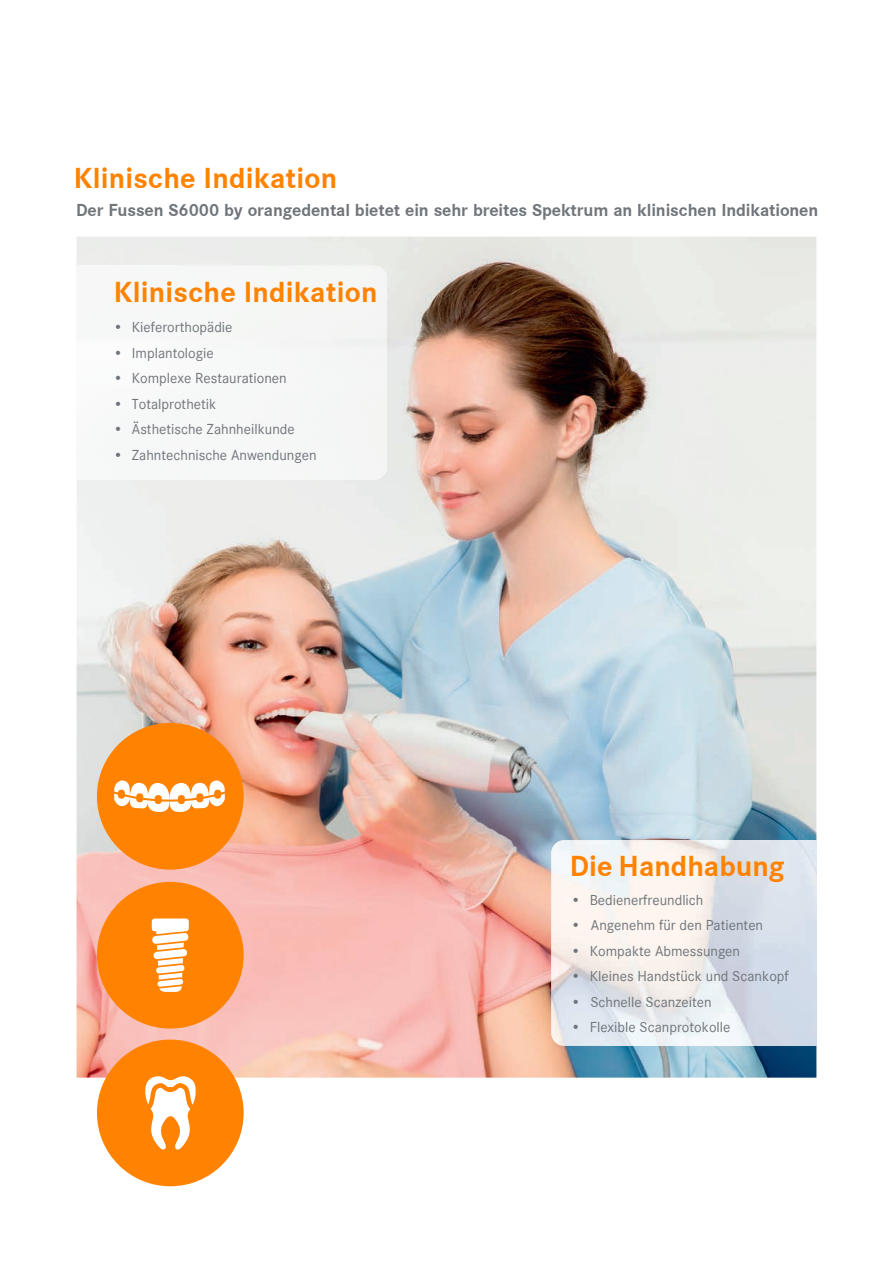
<style>
.page{position:relative;width:893px;height:1263px;background:#fff}
.page>*{position:absolute;margin:0;border:0;box-sizing:border-box;transform-origin:0 0}
.t1{font:30px "Corporate S Bold";letter-spacing:.005em;color:#ff8200}
.t2{font:18px "Corporate S Bold";letter-spacing:-.005em;color:#6f757a}
.t3{font:15px "Corporate S Regular";color:#6f757a}
</style>
<div class="page">
<img style="left:77px;top:237px;width:739px;height:841px">
<div style="left:77px;top:266px;width:310px;height:214px;background:#f6f7f6"></div>
<svg style="left:816px;top:840px;width:1px;height:206px"></svg>
<img style="left:551px;top:840px;width:265px;height:206px">
<div style="left:97px;top:723px;width:147px;height:147px;background:#ff8200;border-radius:50%"></div>
<svg style="left:114px;top:780px;width:111px;height:32px"></svg>
<div style="left:155px;top:795px;width:7px;height:9px;background:#ff8200;border-radius:3px"></div>
<div style="left:136px;top:793px;width:7px;height:9px;background:#ff8200;border-radius:3px"></div>
<div style="left:118px;top:790px;width:7px;height:9px;background:#ff8200;border-radius:3px"></div>
<div style="left:178px;top:795px;width:7px;height:9px;background:#ff8200;border-radius:3px"></div>
<div style="left:196px;top:793px;width:7px;height:9px;background:#ff8200;border-radius:3px"></div>
<div style="left:214px;top:790px;width:7px;height:9px;background:#ff8200;border-radius:3px"></div>
<div style="left:97px;top:882px;width:147px;height:146px;background:#ff8200;border-radius:50%"></div>
<svg style="left:151px;top:927px;width:38px;height:65px"></svg>
<div style="left:152px;top:918px;width:37px;height:13px;background:#fff;border-radius:3px"></div>
<div style="left:97px;top:1039px;width:147px;height:147px;background:#ff8200;border-radius:50%"></div>
<svg style="left:145px;top:1076px;width:51px;height:74px"></svg>
<h1 class="t1" style="left:74px;top:161px;width:265px">Klinische Indikation</h1>
<p class="t2" style="left:76px;top:200px;width:744px">Der Fussen S6000 by orangedental bietet ein sehr breites Spektrum an klinischen Indikationen</p>
<h1 class="t1" style="left:114px;top:275px;width:265px">Klinische Indikation</h1>
<p class="t3" style="left:113px;top:319px;width:121px">• Kieferorthopädie</p>
<p class="t3" style="left:113px;top:344px;width:102px">• Implantologie</p>
<p class="t3" style="left:113px;top:370px;width:175px">• Komplexe Restaurationen</p>
<p class="t3" style="left:113px;top:395px;width:105px">• Totalprothetik</p>
<p class="t3" style="left:113px;top:421px;width:183px">• Ästhetische Zahnheilkunde</p>
<p class="t3" style="left:113px;top:446px;width:205px">• Zahntechnische Anwendungen</p>
<h1 class="t1" style="left:570px;top:849px;width:216px">Die Handhabung</h1>
<p class="t3" style="left:571px;top:891px;width:134px">• Bedienerfreundlich</p>
<p class="t3" style="left:571px;top:917px;width:194px">• Angenehm für den Patienten</p>
<p class="t3" style="left:571px;top:942px;width:171px">• Kompakte Abmessungen</p>
<p class="t3" style="left:571px;top:968px;width:219px">• Kleines Handstück und Scankopf</p>
<p class="t3" style="left:571px;top:993px;width:142px">• Schnelle Scanzeiten</p>
<p class="t3" style="left:571px;top:1019px;width:161px">• Flexible Scanprotokolle</p>
</div>
